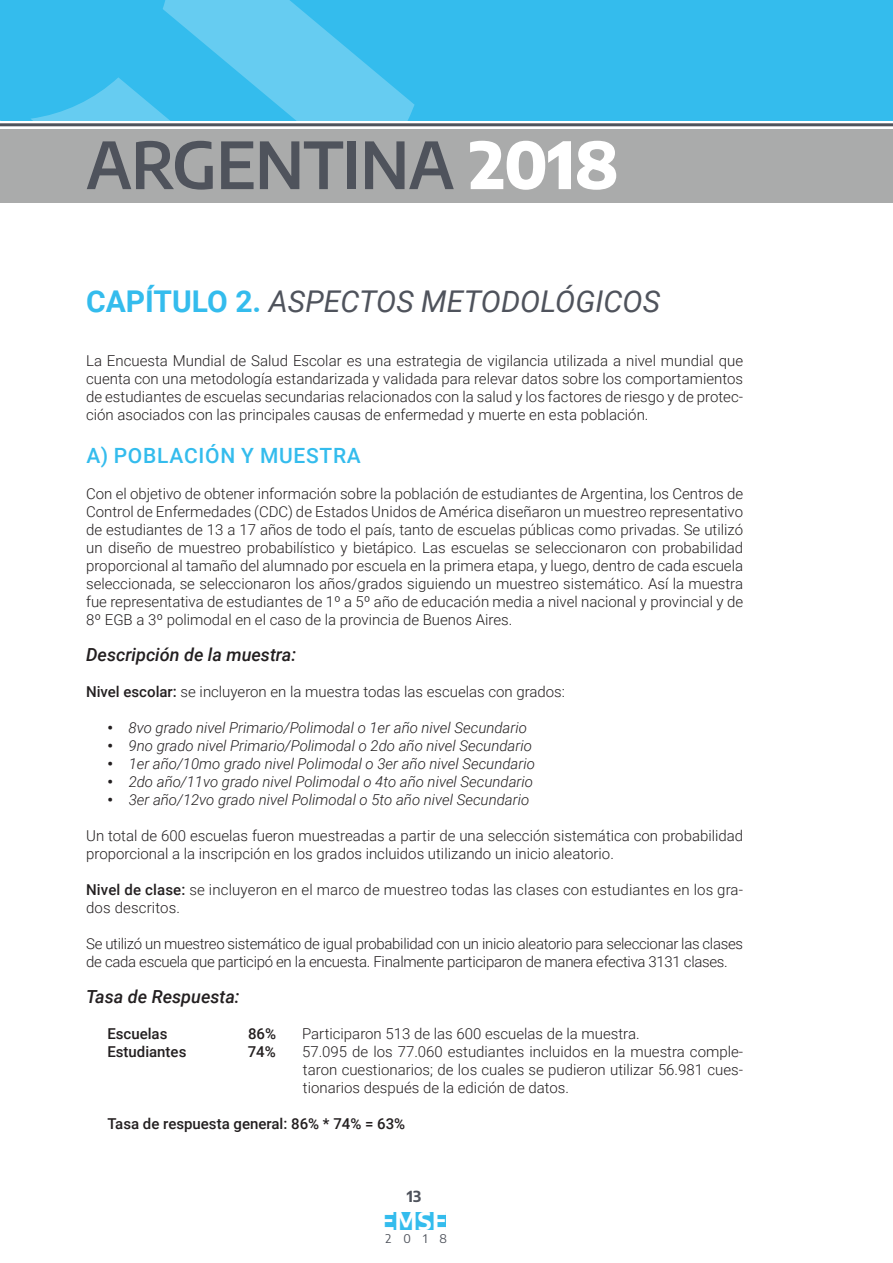
<style>
.page{position:relative;width:893px;height:1263px;background:#fff}
.page>*{position:absolute;margin:0;border:0;box-sizing:border-box;transform-origin:0 0}
.t1{font:600 64.5px "Encode Sans";letter-spacing:-.01em;color:#4f535c}
.t2{font:italic 30px "Roboto";color:#4f535c}
.t3{font:700 24px "Encode Sans";color:#fff}
.t4{font:500 21px "Roboto";letter-spacing:.035em;color:#34bced}
.t5{font:italic 500 18px "Roboto";color:#231f20}
.t6{font:300 15px/18px "Roboto";color:#231f20;text-align:justify}
.t7{font:italic 300 15px "Roboto";color:#231f20}
.t8{font:300 15px/18px "Roboto";letter-spacing:-.02em;color:#231f20}
.t9{font:500 15px "Roboto";color:#231f20}
.t10{font:700 15px "Encode Sans";color:#4f535c}
.t11{font:12px "Encode Sans";color:#4f535c}
.s1{font-weight:800;color:#fff}
.s2{font-weight:700;font-style:normal;color:#34bced}
.s3{font-weight:500}
.s4{font-weight:900;font-style:normal}
</style>
<div class="page">
<div style="left:383px;top:1212px;width:63px;height:18px;background:#34bced"></div>
<div style="left:0;top:0;width:893px;height:120px;background:#34bced"></div>
<div style="left:0;top:129px;width:893px;height:73px;background:#aaabab"></div>
<hr style="left:0;top:123px;width:893px;height:3px;background:#4f535c">
<svg style="left:0;top:0;width:415px;height:127px"></svg>
<h1 class="t1" style="left:86px;top:118px;width:534px">ARGENTINA <span class="s1">2018</span></h1>
<h2 class="t2" style="left:86px;top:280px;width:576px"><span class="s2">CAPÍTULO 2.</span> ASPECTOS METODOLÓGICOS</h2>
<p class="t6" style="left:86px;top:351px;width:658px">La Encuesta Mundial de Salud Escolar es una estrategia de vigilancia utilizada a nivel mundial que cuenta con una metodología estandarizada y validada para relevar datos sobre los comportamientos de estudiantes de escuelas secundarias relacionados con la salud y los factores de riesgo y de protec&shy;ción asociados con las principales causas de enfermedad y muerte en esta población.</p>
<h3 class="t4" style="left:86px;top:441px;width:276px">A) POBLACIÓN Y MUESTRA</h3>
<p class="t6" style="left:86px;top:484px;width:658px">Con el objetivo de obtener información sobre la población de estudiantes de Argentina, los Centros de Control de Enfermedades (CDC) de Estados Unidos de América diseñaron un muestreo representativo de estudiantes de 13 a 17 años de todo el país, tanto de escuelas públicas como privadas. Se utilizó un diseño de muestreo probabilístico y bietápico. Las escuelas se seleccionaron con probabilidad proporcional al tamaño del alumnado por escuela en la primera etapa, y luego, dentro de cada escuela seleccionada, se seleccionaron los años/grados siguiendo un muestreo sistemático. Así la muestra fue representativa de estudiantes de 1º a 5º año de educación media a nivel nacional y provincial y de 8º EGB a 3º polimodal en el caso de la provincia de Buenos Aires.</p>
<p class="t5" style="left:86px;top:642px;width:212px">Descripción de la muestra:</p>
<p class="t6" style="left:86px;top:682px;width:480px"><span class="s3">Nivel escolar:</span> se incluyeron en la muestra todas las escuelas con grados:</p>
<p class="t7" style="left:107px;top:717px;width:421px"><span class="s4">•</span> 8vo grado nivel Primario/Polimodal o 1er año nivel Secundario</p>
<p class="t7" style="left:107px;top:735px;width:426px"><span class="s4">•</span> 9no grado nivel Primario/Polimodal o 2do año nivel Secundario</p>
<p class="t7" style="left:107px;top:753px;width:429px"><span class="s4">•</span> 1er año/10mo grado nivel Polimodal o 3er año nivel Secundario</p>
<p class="t7" style="left:107px;top:771px;width:427px"><span class="s4">•</span> 2do año/11vo grado nivel Polimodal o 4to año nivel Secundario</p>
<p class="t7" style="left:107px;top:789px;width:423px"><span class="s4">•</span> 3er año/12vo grado nivel Polimodal o 5to año nivel Secundario</p>
<p class="t6" style="left:86px;top:826px;width:658px">Un total de 600 escuelas fueron muestreadas a partir de una selección sistemática con probabilidad proporcional a la inscripción en los grados incluidos utilizando un inicio aleatorio.</p>
<p class="t6" style="left:86px;top:880px;width:658px"><span class="s3">Nivel de clase:</span> se incluyeron en el marco de muestreo todas las clases con estudiantes en los gra&shy;dos descritos.</p>
<p class="t8" style="left:86px;top:934px;width:658px">Se utilizó un muestreo sistemático de igual probabilidad con un inicio aleatorio para seleccionar las clases de cada escuela que participó en la encuesta. Finalmente participaron de manera efectiva 3131 clases.</p>
<p class="t5" style="left:86px;top:984px;width:155px">Tasa de Respuesta:</p>
<p class="t9" style="left:107px;top:1023px;width:62px">Escuelas</p>
<p class="t9" style="left:248px;top:1023px;width:30px">86%</p>
<p class="t6" style="left:302px;top:1024px;width:339px">Participaron 513 de las 600 escuelas de la muestra.</p>
<p class="t9" style="left:107px;top:1041px;width:81px">Estudiantes</p>
<p class="t9" style="left:248px;top:1041px;width:30px">74%</p>
<p class="t6" style="left:302px;top:1042px;width:442px">57.095 de los 77.060 estudiantes incluidos en la muestra comple&shy;taron cuestionarios; de los cuales se pudieron utilizar 56.981 cues&shy;tionarios después de la edición de datos.</p>
<p class="t9" style="left:107px;top:1113px;width:299px">Tasa de respuesta general: 86% * 74% = 63%</p>
<p class="t10" style="left:407px;top:1185px;width:16px">13</p>
<p class="t11" style="left:385px;top:1230px;width:63px">2018</p>
<h3 class="t3" style="left:379px;top:1203px;width:69px">EMSE</h3>
</div>
